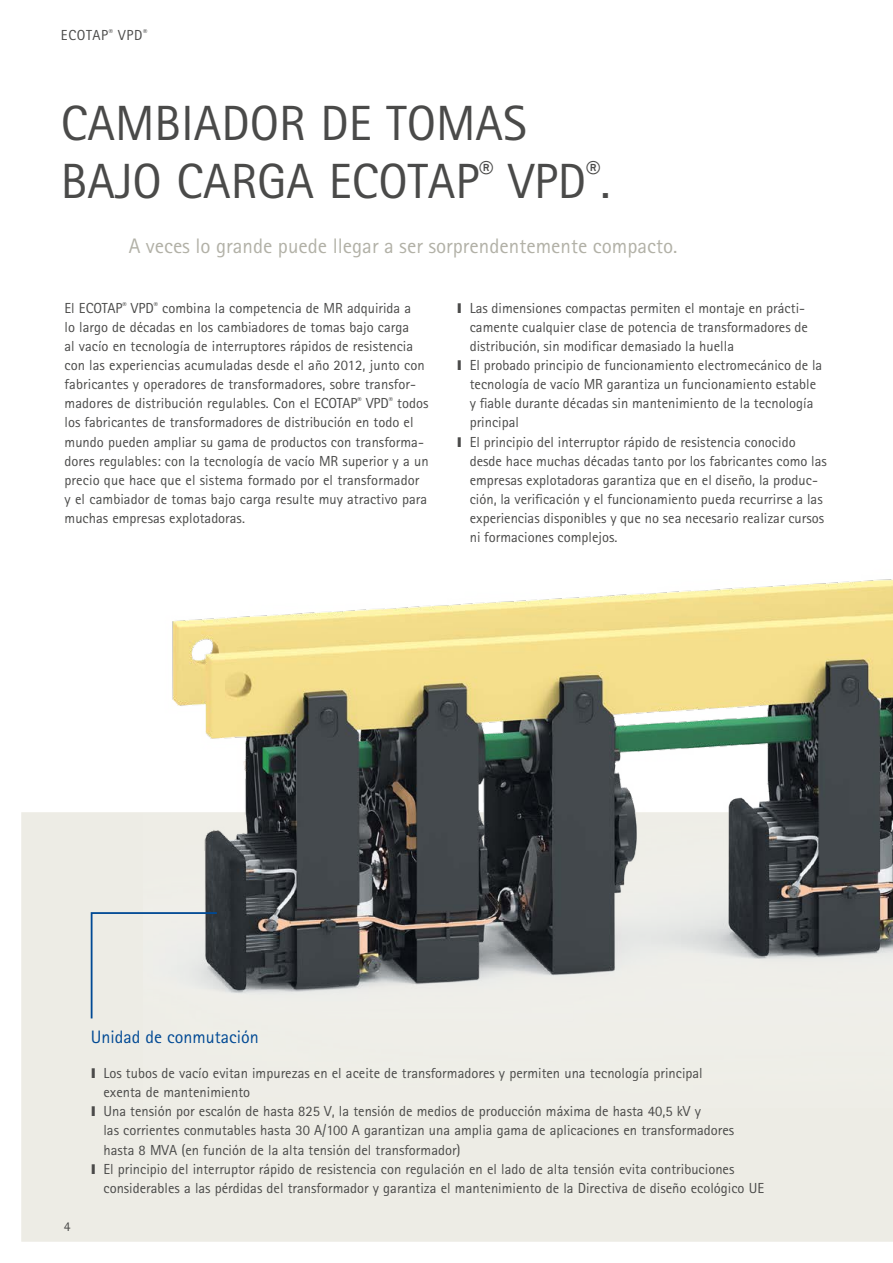
<style>
.page{position:relative;width:893px;height:1263px;background:#fff}
.page>*{position:absolute;margin:0;border:0;box-sizing:border-box;transform-origin:0 0}
.Headline33{font:49.5px/57.4px "Rotis Sans Serif Pro Cyr";color:#4a4a49}
.t1{font:21px "Rotis Sans Serif Pro Cyr";color:#b2b1a7}
.Haupttext{font:18px "Rotis Sans Serif Pro Cyr";color:#004994}
.Haupttext-2{font:14.55px/19.2px "Rotis Sans Serif Pro Cyr";color:#4a4a49}
.Haupttext-3{font:14.55px "Rotis Sans Serif Pro Cyr";letter-spacing:.05em;color:#4a4a49}
.t2{font:13.5px "Rotis Sans Serif Pro Cyr";color:#4a4a49}
.s1{font-family:"Arial";font-weight:900;font-size:13.5px}
</style>
<div class="page">
<div style="left:21px;top:812px;width:872px;height:430px;background:#edece5"></div>
<img style="left:143px;top:579px;width:750px;height:529px">
<svg style="left:90px;top:911px;width:129px;height:109px;background:#dedfdc"></svg>
<p class="Haupttext-3" style="left:61px;top:26px;width:88px">ECOTAP<sup>®</sup> VPD<sup>®</sup></p>
<p class="Headline33" style="left:61px;top:95px;width:551px">CAMBIADOR DE TOMAS<br>BAJO CARGA ECOTAP<sup>®</sup> VPD<sup>®</sup>.</p>
<p class="t1" style="left:129px;top:233px;width:550px">A veces lo grande puede llegar a ser sorprendentemente compacto.</p>
<p class="Haupttext-2" style="left:65px;top:298px;width:366px">El ECOTAP<sup>®</sup> VPD<sup>®</sup> combina la competencia de MR adquirida a<br>lo largo de décadas en los cambiadores de tomas bajo carga<br>al vacío en tecnología de interruptores rápidos de resistencia con las experiencias acumuladas desde el año 2012, junto con fabricantes y operadores de transformadores, sobre transfor&shy;madores de distribución regulables. Con el ECOTAP<sup>®</sup> VPD<sup>®</sup> todos los fabricantes de transformadores de distribución en todo el mundo pueden ampliar su gama de productos con transforma&shy;dores regulables: con la tecnología de vacío MR superior y a un precio que hace que el sistema formado por el transformador y el cambiador de tomas bajo carga resulte muy atractivo para muchas empresas explotadoras.</p>
<p class="Haupttext-2" style="left:470px;top:298px;width:340px;text-indent:-13px"><span class="s1">I</span> Las dimensiones compactas permiten el montaje en prácti&shy;camente cualquier clase de potencia de transformadores de distribución, sin modificar demasiado la huella</p>
<p class="Haupttext-2" style="left:470px;top:356px;width:354px;text-indent:-13px"><span class="s1">I</span> El probado principio de funcionamiento electromecánico de la tecnología de vacío MR garantiza un funcionamiento estable y fiable durante décadas sin mantenimiento de la tecnología principal</p>
<p class="Haupttext-2" style="left:470px;top:432px;width:359px;text-indent:-13px"><span class="s1">I</span> El principio del interruptor rápido de resistencia conocido desde hace muchas décadas tanto por los fabricantes como las empresas explotadoras garantiza que en el diseño, la produc&shy;ción, la verificación y el funcionamiento pueda recurrirse a las experiencias disponibles y que no sea necesario realizar cursos ni formaciones complejos.</p>
<p class="t2" style="left:64px;top:1218px;width:8px">4</p>
<p class="Haupttext" style="left:91px;top:1026px;width:170px">Unidad de conmutación</p>
<p class="Haupttext-2" style="left:103px;top:1063px;width:601px;text-indent:-13px"><span class="s1">I</span> Los tubos de vacío evitan impurezas en el aceite de transformadores y permiten una tecnología principal exenta de mantenimiento</p>
<p class="Haupttext-2" style="left:103px;top:1102px;width:632px;text-indent:-13px"><span class="s1">I</span> Una tensión por escalón de hasta 825 V, la tensión de medios de producción máxima de hasta 40,5 kV y<br>las corrientes conmutables hasta 30 A/100 A garantizan una amplia gama de aplicaciones en transformadores hasta 8 MVA (en función de la alta tensión del transformador)</p>
<p class="Haupttext-2" style="left:103px;top:1159px;width:662px;text-indent:-13px"><span class="s1">I</span> El principio del interruptor rápido de resistencia con regulación en el lado de alta tensión evita contribuciones considerables a las pérdidas del transformador y garantiza el mantenimiento de la Directiva de diseño ecológico UE</p>
</div>
